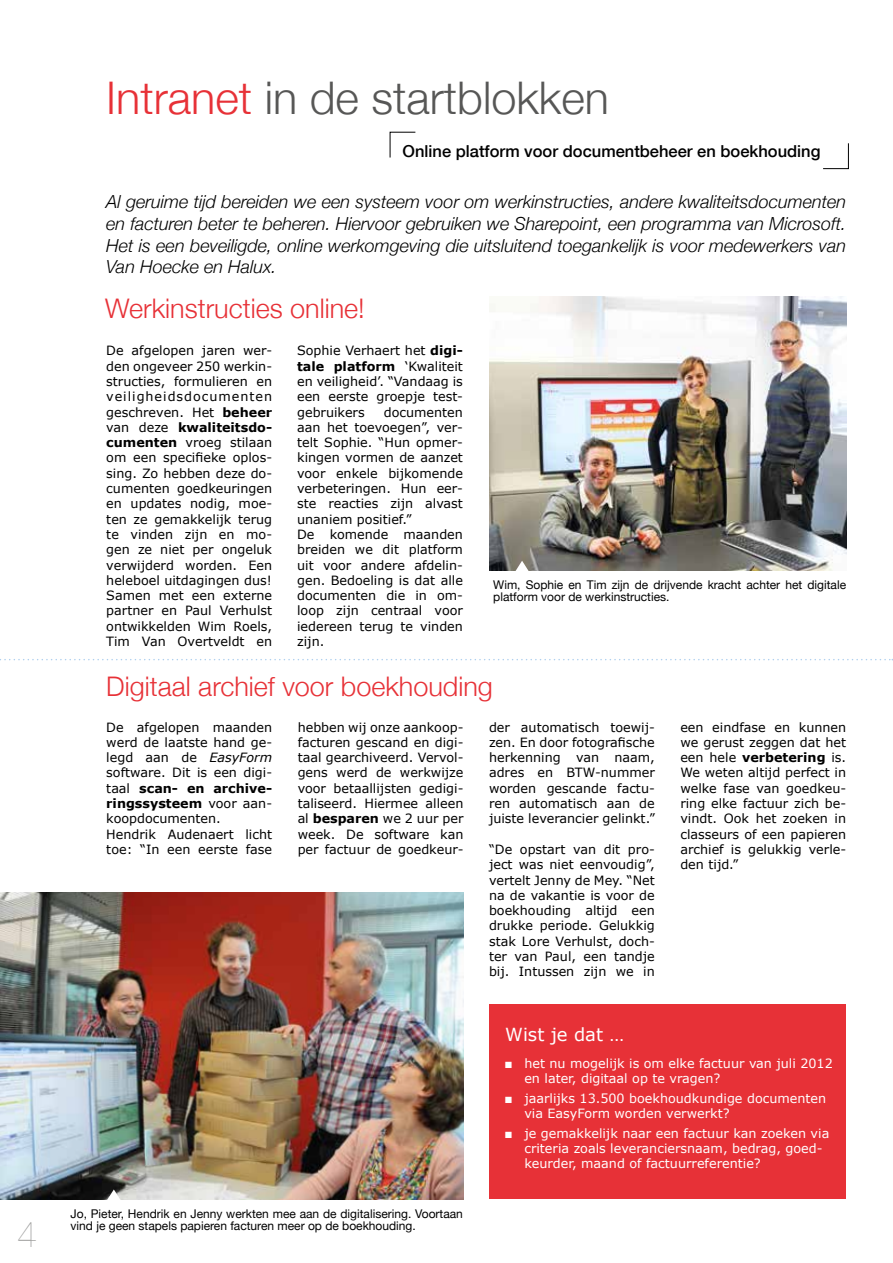
<style>
.page{position:relative;width:893px;height:1263px;background:#fff}
.page>*{position:absolute;margin:0;border:0;box-sizing:border-box;transform-origin:0 0}
.t1{font:300 45px "Helvetica Neue";color:#575756}
.t2{font:200 36px "Helvetica Neue";color:#9d9d9c}
.t3{font:300 27px "Helvetica Neue";color:#e73137}
.t4{font:italic 300 18px/21.6px "Helvetica Neue";color:#000;text-align:justify}
.t5{font:18px "Verdana";color:#fff}
.t6{font:500 16.5px "Helvetica Neue";color:#000}
.t7{font:12.75px/15.3px "Verdana";color:#000;text-align:justify}
.t8{font:12.75px/15.3px "Verdana";color:#fff}
.t9{font:12px/12px "Helvetica Neue";color:#000}
.s1{color:#e73137}
.s2{font-weight:700}
.s3{font-style:italic}
</style>
<div class="page">
<img style="left:489px;top:297px;width:357px;height:273px">
<svg style="left:390px;top:132px;width:26px;height:26px"></svg>
<svg style="left:823px;top:143px;width:26px;height:26px"></svg>
<svg style="left:0;top:659px;width:893px;height:1px"></svg>
<div style="left:489px;top:1004px;width:357px;height:195px;background:#e73137"></div>
<img style="left:0;top:892px;width:463px;height:307px">
<svg style="left:514px;top:561px;width:16px;height:10px"></svg>
<svg style="left:106px;top:1189px;width:15px;height:11px"></svg>
<h2 class="t2" style="left:17px;top:1206px;width:22px">4</h2>
<h1 class="t1" style="left:106px;top:62px;width:504px"><span class="s1">Intranet</span> in de startblokken</h1>
<p class="t6" style="left:403px;top:138px;width:419px">Online platform voor documentbeheer en boekhouding</p>
<p class="t4" style="left:106px;top:190px;width:741px">Al geruime tijd bereiden we een systeem voor om werkinstructies, andere kwaliteitsdocumenten en facturen beter te beheren. Hiervoor gebruiken we Sharepoint, een programma van Microsoft.<br>Het is een beveiligde, online werkomgeving die uitsluitend toegankelijk is voor medewerkers van Van Hoecke en Halux.</p>
<h3 class="t3" style="left:105px;top:287px;width:261px">Werkinstructies online!</h3>
<p class="t7" style="left:106px;top:343px;width:167px">De afgelopen jaren wer&shy;den ongeveer 250 werkin&shy;structies, formulieren en veiligheidsdocumenten geschreven. Het <span class="s2">beheer </span>van deze <span class="s2">kwaliteitsdo&shy;cumenten</span> vroeg stilaan om een specifieke oplos&shy;sing. Zo hebben deze do&shy;cumenten goedkeuringen en updates nodig, moe&shy;ten ze gemakkelijk terug te vinden zijn en mo&shy;gen ze niet per ongeluk verwijderd worden. Een heleboel uitdagingen dus!<br>Samen met een externe partner en Paul Verhulst ontwikkelden Wim Roels, Tim Van Overtveldt en</p>
<p class="t7" style="left:297px;top:343px;width:167px">Sophie Verhaert het <span class="s2">digi&shy;tale platform</span> ‘Kwaliteit en veiligheid’. “Vandaag is een eerste groepje test&shy;gebruikers</p>
<p class="t7" style="left:297px;top:404px;width:167px;text-align:left;text-indent:87px">documenten aan het toevoegen”, ver&shy;telt Sophie. “Hun opmer&shy;kingen vormen de aanzet voor enkele bijkomende verbeteringen. Hun eer&shy;ste reacties zijn alvast unaniem positief.”<br>De komende maanden breiden we dit platform uit voor andere afdelin&shy;gen. Bedoeling is dat alle documenten die in om&shy;loop zijn centraal voor iedereen terug te vinden zijn.</p>
<p class="t9" style="left:493px;top:578px;width:354px">Wim, Sophie en Tim zijn de drijvende kracht achter het digitale platform voor de werkinstructies.</p>
<h3 class="t3" style="left:106px;top:664px;width:388px">Digitaal archief voor boekhouding</h3>
<p class="t7" style="left:106px;top:719px;width:167px;text-align:left">De afgelopen maanden werd de laatste hand ge&shy;legd aan de <span class="s3">EasyForm </span>software. Dit is een digi&shy;taal <span class="s2">scan- en archive&shy;ringssysteem</span> voor aan&shy;koopdocumenten.<br>Hendrik Audenaert licht toe: “In een eerste fase</p>
<p class="t7" style="left:298px;top:719px;width:167px">hebben wij onze aankoop&shy;facturen gescand en digi&shy;taal gearchiveerd. Vervol&shy;gens werd de werkwijze voor betaallijsten gedigi&shy;taliseerd. Hiermee alleen al <span class="s2">besparen</span> we 2 uur per week. De software kan per factuur de goedkeur-</p>
<p class="t7" style="left:489px;top:719px;width:167px">der automatisch toewij&shy;zen. En door fotografische herkenning van naam, adres en BTW-nummer worden gescande factu&shy;ren automatisch aan de juiste leverancier gelinkt.”</p>
<p class="t7" style="left:489px;top:841px;width:167px">“De opstart van dit pro&shy;ject was niet eenvoudig”, vertelt Jenny de Mey. “Net na de vakantie is voor de boekhouding altijd een drukke periode. Gelukkig stak Lore Verhulst, doch&shy;ter van Paul, een tandje bij. Intussen zijn we in</p>
<p class="t7" style="left:680px;top:719px;width:167px">een eindfase en kunnen we gerust zeggen dat het een hele <span class="s2">verbetering</span> is.<br>We weten altijd perfect in welke fase van goedkeu&shy;ring elke factuur zich be&shy;vindt. Ook het zoeken in classeurs of een papieren archief is gelukkig verle&shy;den tijd.”</p>
<p class="t9" style="left:71px;top:1207px;width:394px">Jo, Pieter, Hendrik en Jenny werkten mee aan de digitalisering. Voortaan vind je geen stapels papieren facturen meer op de boekhouding.</p>
<h3 class="t5" style="left:505px;top:1022px;width:120px">Wist je dat …</h3>
<p class="t8" style="left:524px;top:1055px;width:310px;text-indent:-19px">■ het nu mogelijk is om elke factuur van juli 2012 en later, digitaal op te vragen?</p>
<p class="t8" style="left:524px;top:1090px;width:303px;text-indent:-19px">■ jaarlijks 13.500 boekhoudkundige documenten via EasyForm worden verwerkt?</p>
<p class="t8" style="left:524px;top:1125px;width:306px;text-indent:-19px">■ je gemakkelijk naar een factuur kan zoeken via criteria zoals leveranciersnaam, bedrag, goed&shy;keurder, maand of factuurreferentie?</p>
</div>
